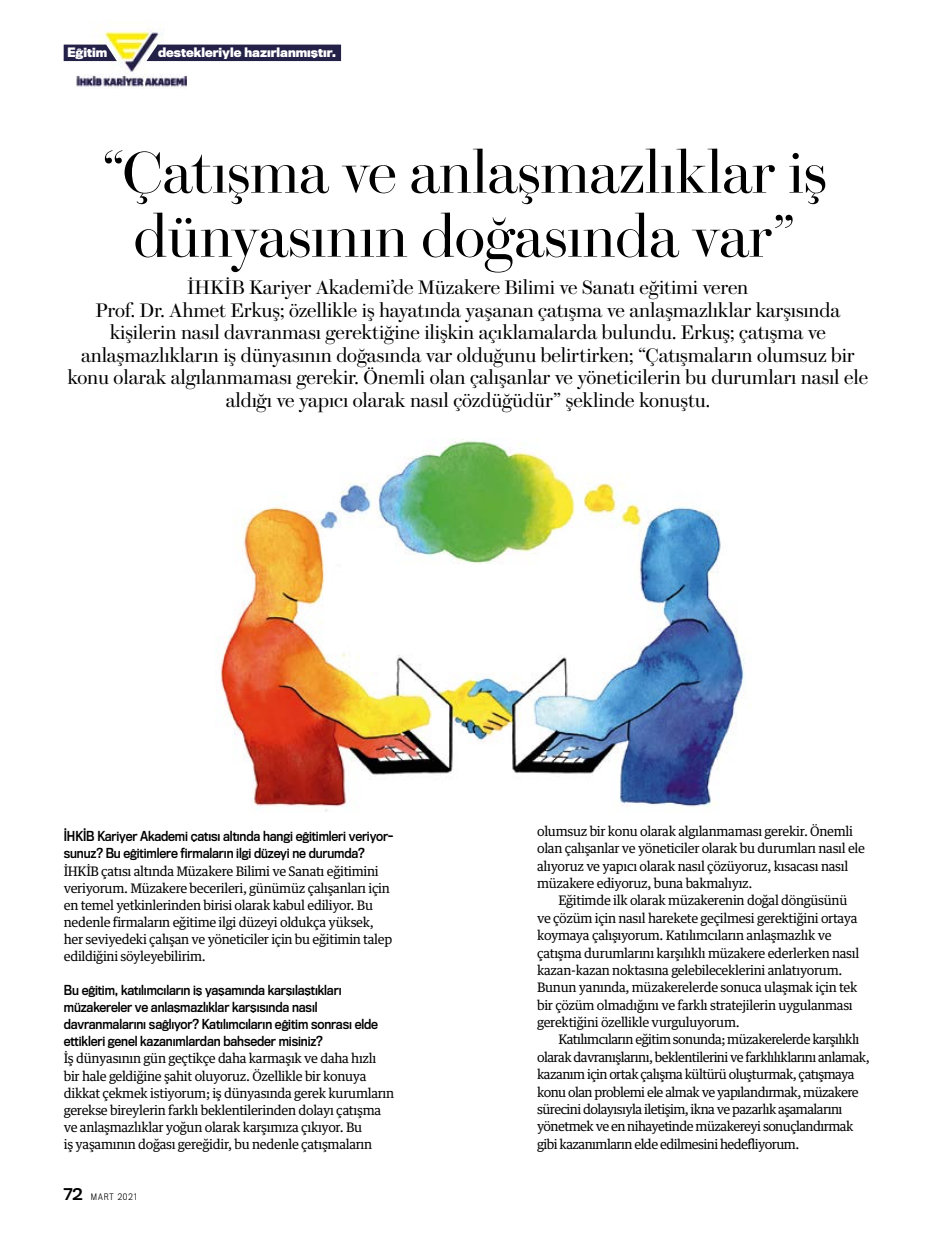
<style>
.page{position:relative;width:936px;height:1234px;background:#fff}
.page>*{position:absolute;margin:0;border:0;box-sizing:border-box;transform-origin:0 0}
.t1{font:58.8px/63.9px "Brunel Poster";color:#000;text-align:center}
.t2{font:19.5px/22.5px "Brunel Deck";letter-spacing:-.01em;color:#000;text-align:center}
.t3{font:13.2px/17.1px "Guardian Text Egyp";letter-spacing:-.025em;color:#000}
.t4{font:13.2px/17.4px "Guardian Text Egyp";letter-spacing:-.045em;color:#000}
.t5{font:12.75px/17.1px "Titling Gothic FB Narrow Standard";letter-spacing:-.01em;color:#000}
.t6{font:700 12px "Titling Gothic FB Narrow";color:#fff}
.t7{font:300 8.25px "Titling Gothic FB Narrow";letter-spacing:.12em;color:#000}
.s1{font-family:"Titling Gothic FB Normal Standard";font-weight:400;font-size:15px}
</style>
<div class="page">
<img style="left:76px;top:27px;width:110px;height:62px">
<svg style="left:64px;top:45px;width:53px;height:16px"></svg>
<div style="left:146px;top:45px;width:195px;height:16px;background:#242149"></div>
<img style="left:215px;top:438px;width:530px;height:374px">
<p class="t6" style="left:67px;top:44px;width:41px">Eğitim</p>
<p class="t6" style="left:158px;top:44px;width:179px">destekleriyle hazırlanmıştır.</p>
<h1 class="t1" style="left:102px;top:138px;width:725px">“Çatışma ve anlaşmazlıklar iş dünyasının doğasında var”</h1>
<p class="t2" style="left:68px;top:277px;width:801px">İHKİB Kariyer Akademi’de Müzakere Bilimi ve Sanatı eğitimi veren<br>Prof. Dr. Ahmet Erkuş; özellikle iş hayatında yaşanan çatışma ve anlaşmazlıklar karşısında kişilerin nasıl davranması gerektiğine ilişkin açıklamalarda bulundu. Erkuş; çatışma ve anlaşmazlıkların iş dünyasının doğasında var olduğunu belirtirken; “Çatışmaların olumsuz bir konu olarak algılanmaması gerekir. Önemli olan çalışanlar ve yöneticilerin bu durumları nasıl ele aldığı ve yapıcı olarak nasıl çözdüğüdür” şeklinde konuştu.</p>
<p class="t5" style="left:64px;top:827px;width:331px">İHKİB Kariyer Akademi çatısı altında hangi eğitimleri veriyor&shy;sunuz? Bu eğitimlere firmaların ilgi düzeyi ne durumda?</p>
<p class="t3" style="left:64px;top:860px;width:330px">İHKİB çatısı altında Müzakere Bilimi ve Sanatı eğitimini veriyorum. Müzakere becerileri, günümüz çalışanları için en temel yetkinlerinden birisi olarak kabul ediliyor. Bu nedenle firmaların eğitime ilgi düzeyi oldukça yüksek, her seviyedeki çalışan ve yöneticiler için bu eğitimin talep edildiğini söyleyebilirim.</p>
<p class="t5" style="left:64px;top:981px;width:315px">Bu eğitim, katılımcıların iş yaşamında karşılaştıkları müzakereler ve anlaşmazlıklar karşısında nasıl davranmalarını sağlıyor? Katılımcıların eğitim sonrası elde ettikleri genel kazanımlardan bahseder misiniz?</p>
<p class="t3" style="left:64px;top:1048px;width:332px">İş dünyasının gün geçtikçe daha karmaşık ve daha hızlı bir hale geldiğine şahit oluyoruz. Özellikle bir konuya dikkat çekmek istiyorum; iş dünyasında gerek kurumların gerekse bireylerin farklı beklentilerinden dolayı çatışma ve anlaşmazlıklar yoğun olarak karşımıza çıkıyor. Bu<br>iş yaşamının doğası gereğidir, bu nedenle çatışmaların</p>
<p class="t7" style="left:64px;top:1191px;width:75px"><span class="s1">72</span> MART 2021</p>
<p class="t3" style="left:537px;top:820px;width:329px">olumsuz bir konu olarak algılanmaması gerekir. Önemli olan çalışanlar ve yöneticiler olarak bu durumları nasıl ele alıyoruz ve yapıcı olarak nasıl çözüyoruz, kısacası nasıl müzakere ediyoruz, buna bakmalıyız.</p>
<p class="t3" style="left:537px;top:890px;width:324px;text-indent:21px">Eğitimde ilk olarak müzakerenin doğal döngüsünü ve çözüm için nasıl harekete geçilmesi gerektiğini ortaya koymaya çalışıyorum. Katılımcıların anlaşmazlık ve çatışma durumlarını karşılıklı müzakere ederlerken nasıl kazan-kazan noktasına gelebileceklerini anlatıyorum.<br>Bunun yanında, müzakerelerde sonuca ulaşmak için tek bir çözüm olmadığını ve farklı stratejilerin uygulanması gerektiğini özellikle vurguluyorum.</p>
<p class="t4" style="left:537px;top:1029px;width:334px;text-indent:21px">Katılımcıların eğitim sonunda; müzakerelerde karşılıklı olarak davranışlarını, beklentilerini ve farklılıklarını anlamak, kazanım için ortak çalışma kültürü oluşturmak, çatışmaya konu olan problemi ele almak ve yapılandırmak, müzakere sürecini dolayısıyla iletişim, ikna ve pazarlık aşamalarını yönetmek ve en nihayetinde müzakereyi sonuçlandırmak gibi kazanımların elde edilmesini hedefliyorum.</p>
</div>
